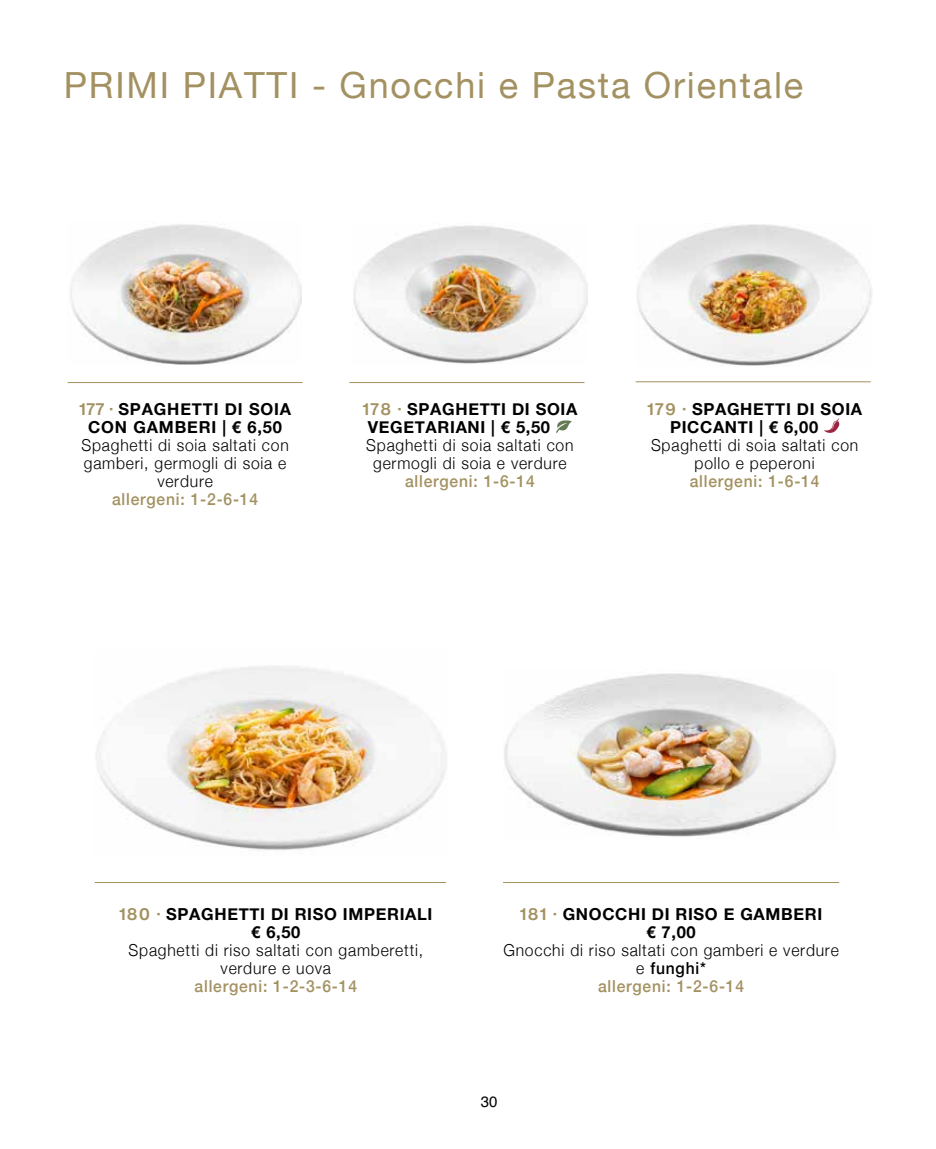
<style>
.page{position:relative;width:936px;height:1149px;background:#fff}
.page>*{position:absolute;margin:0;border:0;box-sizing:border-box;transform-origin:0 0}
.t1{font:36px "Helvetica Neue";letter-spacing:.05em;color:#a39161}
.t2{font:300 16.5px/18px "Helvetica Neue";letter-spacing:.05em;color:#000;text-align:center;scale:.95 1}
.t3{font:700 16.5px/18px "Helvetica Neue";letter-spacing:.04em;color:#000;text-align:center}
.t4{font:500 16.5px "Helvetica Neue";letter-spacing:.05em;color:#a39161;scale:.95 1}
.t5{font:15px "Helvetica";color:#000}
.s1{font-family:"Helvetica Now Display";color:#a39161}
.s2{font-weight:500}
.s3{font-weight:500;color:#a39161}
</style>
<div class="page">
<svg style="left:556px;top:420px;width:16px;height:13px"></svg>
<svg style="left:824px;top:418px;width:15px;height:15px"></svg>
<img style="left:70px;top:224px;width:231px;height:140px">
<img style="left:353px;top:225px;width:234px;height:139px">
<hr style="left:95px;top:881px;width:351px;height:1px;background:#a39161">
<hr style="left:503px;top:881px;width:336px;height:1px;background:#a39161">
<hr style="left:68px;top:382px;width:234px;height:1px;background:#a39161">
<hr style="left:349px;top:382px;width:235px;height:1px;background:#a39161">
<hr style="left:635px;top:381px;width:235px;height:1px;background:#a39161">
<img style="left:637px;top:224px;width:235px;height:142px">
<img style="left:96px;top:666px;width:350px;height:184px">
<img style="left:504px;top:673px;width:332px;height:164px">
<h1 class="t1" style="left:64px;top:59px;width:740px">PRIMI PIATTI - Gnocchi e Pasta Orientale</h1>
<p class="t3" style="left:79px;top:400px;width:214px"><span class="s1">177 ·</span> SPAGHETTI DI SOIA<br>CON GAMBERI | € 6,50</p>
<p class="t2" style="left:81px;top:434px;width:220px">Spaghetti di soia saltati con gamberi, germogli di soia e verdure</p>
<p class="t4" style="left:112px;top:485px;width:155px">allergeni: 1-2-6-14</p>
<p class="t3" style="left:368px;top:400px;width:211px;text-align:left;text-indent:-5px"><span class="s1">178 ·</span> SPAGHETTI DI SOIA<br>VEGETARIANI | € 5,50</p>
<p class="t2" style="left:366px;top:434px;width:220px">Spaghetti di soia saltati con germogli di soia e verdure</p>
<p class="t4" style="left:405px;top:467px;width:138px">allergeni: 1-6-14</p>
<p class="t3" style="left:670px;top:400px;width:194px;text-align:left;text-indent:-23px"><span class="s1">179 ·</span> SPAGHETTI DI SOIA<br>PICCANTI | € 6,00</p>
<p class="t2" style="left:651px;top:434px;width:220px">Spaghetti di soia saltati con pollo e peperoni</p>
<p class="t4" style="left:689px;top:467px;width:138px">allergeni: 1-6-14</p>
<p class="t3" style="left:119px;top:905px;width:315px"><span class="s1">180 ·</span> SPAGHETTI DI RISO IMPERIALI € 6,50</p>
<p class="t2" style="left:128px;top:939px;width:311px">Spaghetti di riso saltati con gamberetti, verdure e uova</p>
<p class="t4" style="left:195px;top:972px;width:172px">allergeni: 1-2-3-6-14</p>
<p class="t3" style="left:520px;top:905px;width:304px"><span class="s1">181 ·</span> GNOCCHI DI RISO E GAMBERI € 7,00</p>
<p class="t2" style="left:503px;top:939px;width:354px">Gnocchi di riso saltati con gamberi e verdure e <span class="s2">funghi*<br></span><span class="s3">allergeni: 1-2-6-14</span></p>
<p class="t5" style="left:481px;top:1089px;width:18px">30</p>
</div>
